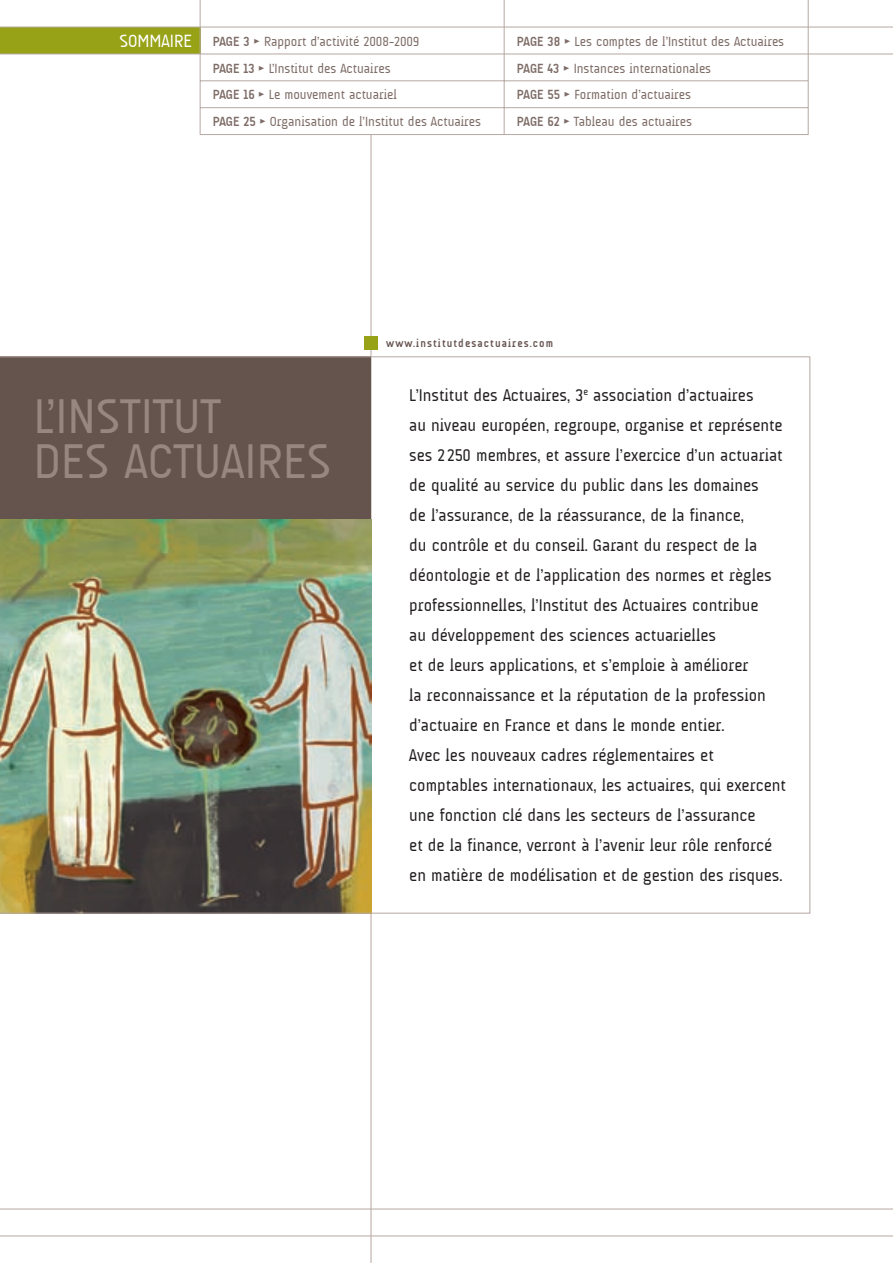
<style>
.page{position:relative;width:893px;height:1263px;background:#fff}
.page>*{position:absolute;margin:0;border:0;box-sizing:border-box;transform-origin:0 0}
.t1{font:49.5px/45px "A Udimat";letter-spacing:.01em;color:#988780}
.t2{font:17.25px/30px "A Udimat";color:#231f20}
.t3{font:13.5px "A Udimat";color:#7e6c66}
.t4{font:700 11.25px "A Udimat";letter-spacing:.1em;color:#65534e}
.s1{font-size:18px;color:#fff}
.s2{font-weight:700}
.s3{font-family:"Meta Black Caps Expert"}
</style>
<div class="page">
<hr style="left:371px;top:134px;width:1px;height:1129px;background:#b6a8a2">
<div style="left:0;top:27px;width:200px;height:27px;background:#98a216"></div>
<svg style="left:0;top:357px;width:810px;height:556px"></svg>
<div style="left:364px;top:336px;width:14px;height:14px;background:#98a216"></div>
<hr style="left:0;top:1236px;width:893px;height:1px;background:#b6a8a2">
<hr style="left:0;top:1209px;width:893px;height:1px;background:#b6a8a2">
<hr style="left:0;top:27px;width:893px;height:1px;background:#b6a8a2">
<hr style="left:0;top:54px;width:893px;height:1px;background:#b6a8a2">
<hr style="left:200px;top:0;width:608px;height:1px;background:#b6a8a2">
<svg style="left:200px;top:0;width:1px;height:134px"></svg>
<hr style="left:200px;top:81px;width:608px;height:1px;background:#b6a8a2">
<svg style="left:504px;top:0;width:1px;height:134px"></svg>
<svg style="left:808px;top:0;width:1px;height:134px"></svg>
<hr style="left:200px;top:107px;width:608px;height:1px;background:#b6a8a2">
<hr style="left:200px;top:134px;width:304px;height:1px;background:#b6a8a2">
<hr style="left:504px;top:134px;width:304px;height:1px;background:#b6a8a2">
<p class="t3" style="left:119px;top:36px;width:302px"><span class="s1">SOMMAIRE</span> <span class="s2">PAGE 3</span> <span class="s3">@</span> Rapport d’activité 2008-2009</p>
<p class="t3" style="left:517px;top:36px;width:269px"><span class="s2">PAGE 38</span> <span class="s3">@</span> Les comptes de l’Institut des Actuaires</p>
<p class="t3" style="left:213px;top:63px;width:179px"><span class="s2">PAGE 13</span> <span class="s3">@</span> L’Institut des Actuaires</p>
<p class="t3" style="left:517px;top:63px;width:196px"><span class="s2">PAGE 43</span> <span class="s3">@</span> Instances internationales</p>
<p class="t3" style="left:213px;top:89px;width:186px"><span class="s2">PAGE 16</span> <span class="s3">@</span> Le mouvement actuariel</p>
<p class="t3" style="left:517px;top:89px;width:176px"><span class="s2">PAGE 55</span> <span class="s3">@</span> Formation d’actuaires</p>
<p class="t3" style="left:213px;top:116px;width:270px"><span class="s2">PAGE 25</span> <span class="s3">@</span> Organisation de l’Institut des Actuaires</p>
<p class="t3" style="left:517px;top:116px;width:177px"><span class="s2">PAGE 62</span> <span class="s3">@</span> Tableau des actuaires</p>
<h1 class="t1" style="left:34px;top:398px;width:299px">L’INSTITUT<br>DES ACTUAIRES</h1>
<p class="t4" style="left:386px;top:339px;width:169px">www.institutdesactuaires.com</p>
<p class="t2" style="left:409px;top:381px;width:378px">L’Institut des Actuaires, 3<sup>e</sup> association d’actuaires<br>au niveau européen, regroupe, organise et représente ses 2 250 membres, et assure l’exercice d’un actuariat de qualité au service du public dans les domaines<br>de l’assurance, de la réassurance, de la finance,<br>du contrôle et du conseil. Garant du respect de la déontologie et de l’application des normes et règles professionnelles, l’Institut des Actuaires contribue<br>au développement des sciences actuarielles<br>et de leurs applications, et s’emploie à améliorer<br>la reconnaissance et la réputation de la profession d’actuaire en France et dans le monde entier.<br>Avec les nouveaux cadres réglementaires et comptables internationaux, les actuaires, qui exercent une fonction clé dans les secteurs de l’assurance<br>et de la finance, verront à l’avenir leur rôle renforcé en matière de modélisation et de gestion des risques.</p>
</div>
